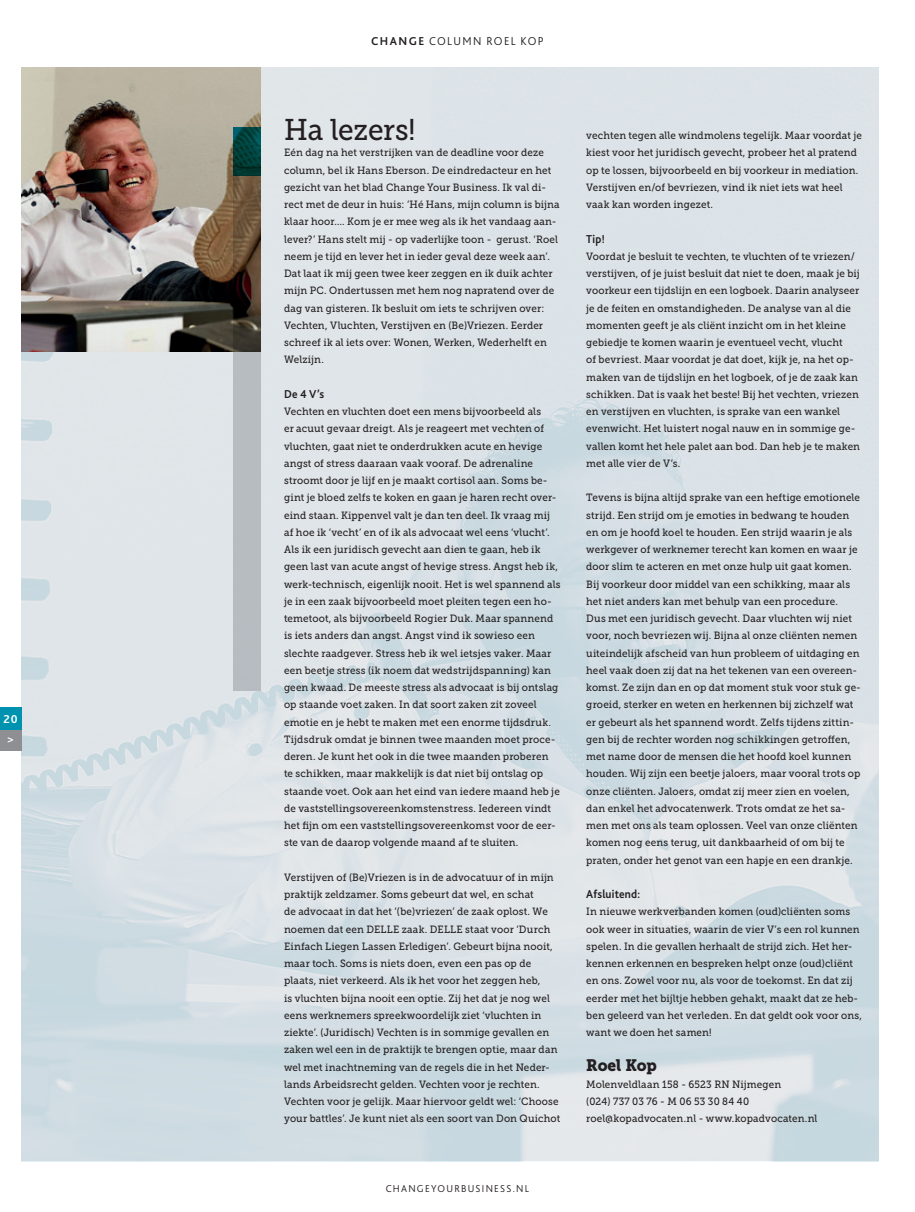
<style>
.page{position:relative;width:915px;height:1212px;background:#fff}
.page>*{position:absolute;margin:0;border:0;box-sizing:border-box;transform-origin:0 0}
.t1{font:29.85px "Museo Slab 500";letter-spacing:-.01em;color:#231f20;scale:.94 1}
.t2{font:16.5px "Museo Slab 900";letter-spacing:-.005em;color:#231f20;scale:.94 1}
.t3{font:700 12px "Bliss 2";letter-spacing:.015em;color:#231f20;scale:.94 1}
.t4{font:300 12px "Bliss 2";letter-spacing:.11em;color:#231f20}
.t5{font:700 12px/20.7px "Bliss 2";color:#fff;text-align:center}
.t6{font:10.5px/17.2px "Museo Slab 500";letter-spacing:.015em;color:#231f20;scale:.94 1}
.t7{font:300 10.5px "Bliss 2";letter-spacing:.125em;color:#231f20}
.s1{font-weight:700}
</style>
<div class="page">
<img style="left:21px;top:68px;width:857px;height:1093px">
<img style="left:21px;top:68px;width:239px;height:283px">
<svg style="left:233px;top:127px;width:27px;height:48px"></svg>
<svg style="left:233px;top:175px;width:27px;height:516px;background:#93918e"></svg>
<div style="left:0;top:728px;width:21px;height:22px;background:#8d8f92"></div>
<div style="left:0;top:707px;width:21px;height:22px;background:#0093b0"></div>
<p class="t5" style="left:4px;top:708px;width:16px">20 &gt;</p>
<p class="t4" style="left:371px;top:33px;width:174px"><span class="s1">CHANGE</span> COLUMN ROEL KOP</p>
<h1 class="t1" style="left:284px;top:113px;width:141px">Ha lezers!</h1>
<p class="t6" style="left:284px;top:144px;width:295px">Eén dag na het verstrijken van de deadline voor deze column, bel ik Hans Eberson. De eindredacteur en het gezicht van het blad Change Your Business. Ik val di&shy;rect met de deur in huis: ‘Hé Hans, mijn column is bijna klaar hoor…. Kom je er mee weg als ik het vandaag aan&shy;lever?’ Hans stelt mij - op vaderlijke toon - gerust. ‘Roel neem je tijd en lever het in ieder geval deze week aan’.<br>Dat laat ik mij geen twee keer zeggen en ik duik achter mijn PC. Ondertussen met hem nog napratend over de dag van gisteren. Ik besluit om iets te schrijven over:<br>Vechten, Vluchten, Verstijven en (Be)Vriezen. Eerder schreef ik al iets over: Wonen, Werken, Wederhelft en Welzijn.</p>
<p class="t3" style="left:284px;top:386px;width:44px">De 4 V’s</p>
<p class="t6" style="left:284px;top:403px;width:295px">Vechten en vluchten doet een mens bijvoorbeeld als<br>er acuut gevaar dreigt. Als je reageert met vechten of vluchten, gaat niet te onderdrukken acute en hevige angst of stress daaraan vaak vooraf. De adrenaline stroomt door je lijf en je maakt cortisol aan. Soms be&shy;gint je bloed zelfs te koken en gaan je haren recht over&shy;eind staan. Kippenvel valt je dan ten deel. Ik vraag mij af hoe ik ‘vecht’ en of ik als advocaat wel eens ‘vlucht’.<br>Als ik een juridisch gevecht aan dien te gaan, heb ik geen last van acute angst of hevige stress. Angst heb ik, werk-technisch, eigenlijk nooit. Het is wel spannend als je in een zaak bijvoorbeeld moet pleiten tegen een ho&shy;temetoot, als bijvoorbeeld Rogier Duk. Maar spannend is iets anders dan angst. Angst vind ik sowieso een slechte raadgever. Stress heb ik wel ietsjes vaker. Maar een beetje stress (ik noem dat wedstrijdspanning) kan geen kwaad. De meeste stress als advocaat is bij ontslag op staande voet zaken. In dat soort zaken zit zoveel emotie en je hebt te maken met een enorme tijdsdruk.<br>Tijdsdruk omdat je binnen twee maanden moet proce&shy;deren. Je kunt het ook in die twee maanden proberen<br>te schikken, maar makkelijk is dat niet bij ontslag op staande voet. Ook aan het eind van iedere maand heb je de vaststellingsovereenkomstenstress. Iedereen vindt het fijn om een vaststellingsovereenkomst voor de eer&shy;ste van de daarop volgende maand af te sluiten.</p>
<p class="t6" style="left:284px;top:869px;width:295px">Verstijven of (Be)Vriezen is in de advocatuur of in mijn praktijk zeldzamer. Soms gebeurt dat wel, en schat<br>de advocaat in dat het ‘(be)vriezen’ de zaak oplost. We noemen dat een DELLE zaak. DELLE staat voor ‘Durch Einfach Liegen Lassen Erledigen’. Gebeurt bijna nooit, maar toch. Soms is niets doen, even een pas op de plaats, niet verkeerd. Als ik het voor het zeggen heb,<br>is vluchten bijna nooit een optie. Zij het dat je nog wel eens werknemers spreekwoordelijk ziet ‘vluchten in ziekte’. (Juridisch) Vechten is in sommige gevallen en zaken wel een in de praktijk te brengen optie, maar dan wel met inachtneming van de regels die in het Neder&shy;lands Arbeidsrecht gelden. Vechten voor je rechten.<br>Vechten voor je gelijk. Maar hiervoor geldt wel: ‘Choose your battles’. Je kunt niet als een soort van Don Quichot</p>
<p class="t7" style="left:385px;top:1182px;width:145px">CHANGEYOURBUSINESS.NL</p>
<p class="t6" style="left:586px;top:127px;width:295px">vechten tegen alle windmolens tegelijk. Maar voordat je kiest voor het juridisch gevecht, probeer het al pratend op te lossen, bijvoorbeeld en bij voorkeur in mediation.<br>Verstijven en/of bevriezen, vind ik niet iets wat heel vaak kan worden ingezet.</p>
<p class="t3" style="left:586px;top:231px;width:21px">Tip!</p>
<p class="t6" style="left:586px;top:248px;width:293px">Voordat je besluit te vechten, te vluchten of te vriezen/ verstijven, of je juist besluit dat niet te doen, maak je bij voorkeur een tijdslijn en een logboek. Daarin analyseer je de feiten en omstandigheden. De analyse van al die momenten geeft je als cliënt inzicht om in het kleine gebiedje te komen waarin je eventueel vecht, vlucht<br>of bevriest. Maar voordat je dat doet, kijk je, na het op&shy;maken van de tijdslijn en het logboek, of je de zaak kan schikken. Dat is vaak het beste! Bij het vechten, vriezen en verstijven en vluchten, is sprake van een wankel evenwicht. Het luistert nogal nauw en in sommige ge&shy;vallen komt het hele palet aan bod. Dan heb je te maken met alle vier de V’s.</p>
<p class="t6" style="left:586px;top:489px;width:294px">Tevens is bijna altijd sprake van een heftige emotionele strijd. Een strijd om je emoties in bedwang te houden en om je hoofd koel te houden. Een strijd waarin je als werkgever of werknemer terecht kan komen en waar je door slim te acteren en met onze hulp uit gaat komen.<br>Bij voorkeur door middel van een schikking, maar als het niet anders kan met behulp van een procedure.<br>Dus met een juridisch gevecht. Daar vluchten wij niet voor, noch bevriezen wij. Bijna al onze cliënten nemen uiteindelijk afscheid van hun probleem of uitdaging en heel vaak doen zij dat na het tekenen van een overeen&shy;komst. Ze zijn dan en op dat moment stuk voor stuk ge&shy;groeid, sterker en weten en herkennen bij zichzelf wat er gebeurt als het spannend wordt. Zelfs tijdens zittin&shy;gen bij de rechter worden nog schikkingen getroffen, met name door de mensen die het hoofd koel kunnen houden. Wij zijn een beetje jaloers, maar vooral trots op onze cliënten. Jaloers, omdat zij meer zien en voelen, dan enkel het advocatenwerk. Trots omdat ze het sa&shy;men met ons als team oplossen. Veel van onze cliënten komen nog eens terug, uit dankbaarheid of om bij te praten, onder het genot van een hapje en een drankje.</p>
<p class="t3" style="left:586px;top:887px;width:59px">Afsluitend:</p>
<p class="t6" style="left:586px;top:903px;width:295px">In nieuwe werkverbanden komen (oud)cliënten soms ook weer in situaties, waarin de vier V’s een rol kunnen spelen. In die gevallen herhaalt de strijd zich. Het her&shy;kennen erkennen en bespreken helpt onze (oud)cliënt en ons. Zowel voor nu, als voor de toekomst. En dat zij eerder met het bijltje hebben gehakt, maakt dat ze heb&shy;ben geleerd van het verleden. En dat geldt ook voor ons, want we doen het samen!</p>
<h2 class="t2" style="left:586px;top:1055px;width:77px">Roel Kop</h2>
<p class="t6" style="left:586px;top:1076px;width:247px">Molenveldlaan 158 - 6523 RN Nijmegen<br>(024) 737 03 76 - M 06 53 30 84 40 roel@kopadvocaten.nl - www.kopadvocaten.nl</p>
</div>
